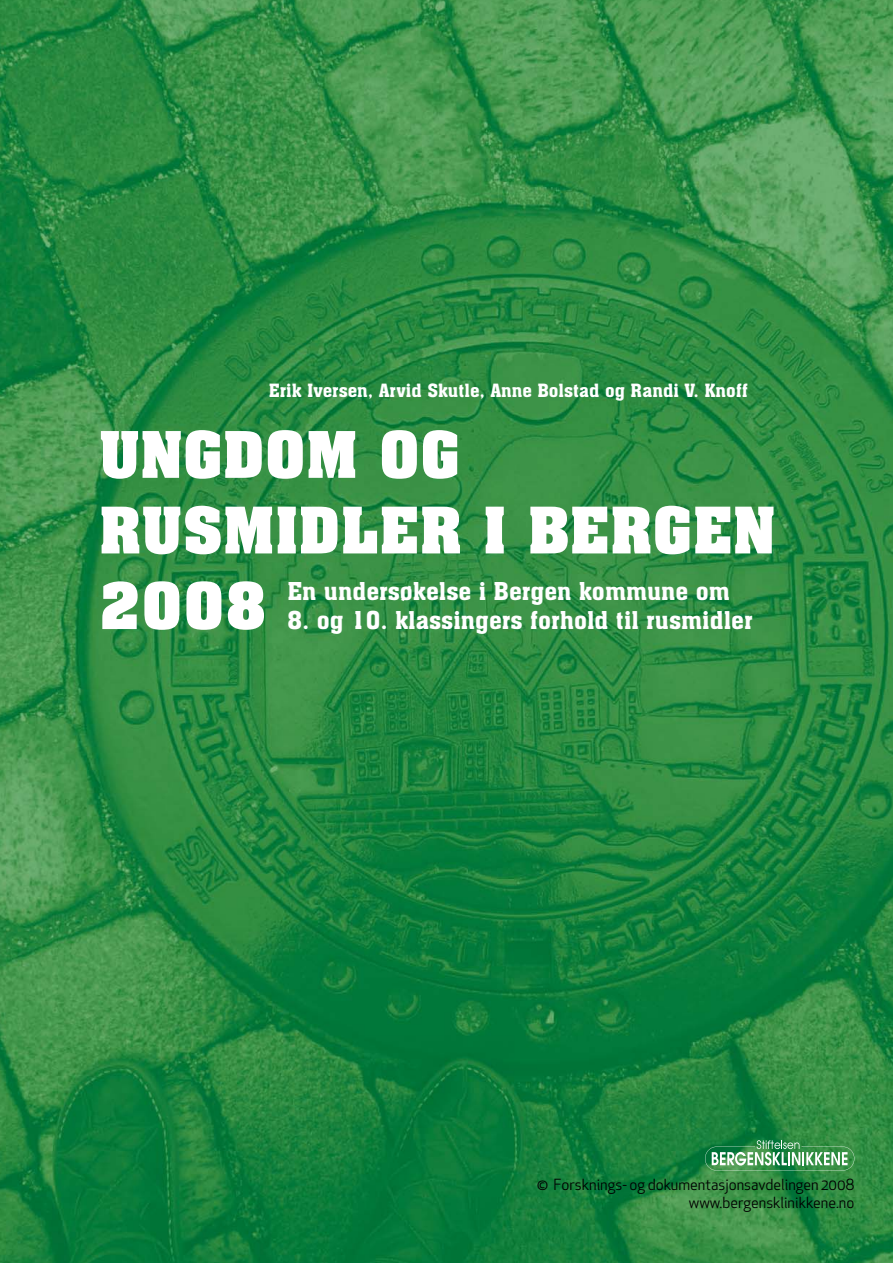
<style>
.page{position:relative;width:893px;height:1263px;background:#fff}
.page>*{position:absolute;margin:0;border:0;box-sizing:border-box;transform-origin:0 0}
.t1{font:700 63px/75.6px "Aachen BT";color:#fff}
.t2{font:24.3px "Aachen BT";color:#fff}
.t3{font:18px "Aachen BT";color:#fff}
.t4{font:15px/18px "Apex New";color:#000;text-align:right}
</style>
<div class="page">
<img style="left:0;top:0;width:893px;height:1263px">
<svg style="left:705px;top:1140px;width:149px;height:30px;background:#5ca56f"></svg>
<p class="t3" style="left:269px;top:379px;width:481px">Erik Iversen, Arvid Skutle, Anne Bolstad og Randi V. Knoff</p>
<h1 class="t1" style="left:99px;top:416px;width:678px">UNGDOM OG<br>RUSMIDLER I BERGEN<br>2008</h1>
<p class="t2" style="left:287px;top:576px;width:444px">En undersøkelse i Bergen kommune om</p>
<p class="t2" style="left:287px;top:605px;width:467px">8. og 10. klassingers forhold til rusmidler</p>
<p class="t4" style="left:537px;top:1175px;width:319px">© Forsknings- og dokumentasjonsavdelingen 2008 www.bergensklinikkene.no</p>
</div>
